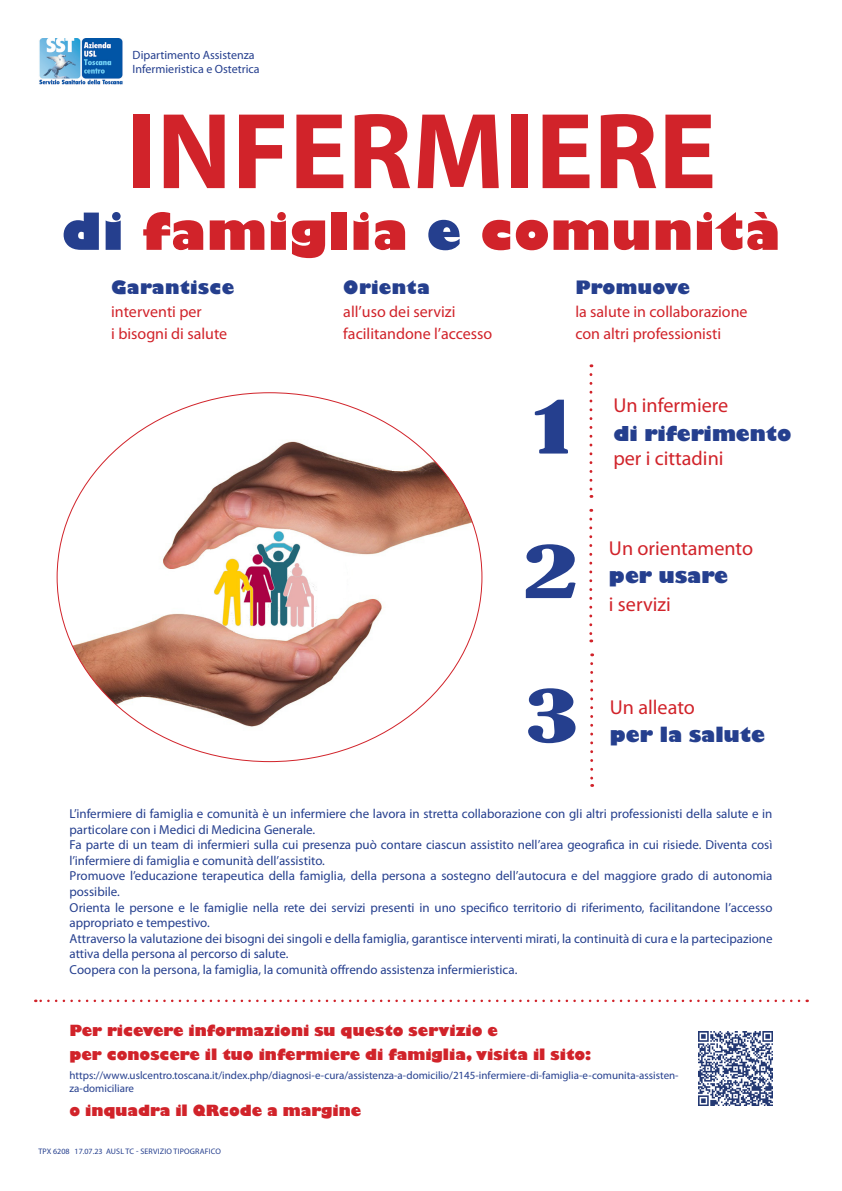
<style>
.page{position:relative;width:842px;height:1191px;background:#fff}
.page>*{position:absolute;margin:0;border:0;box-sizing:border-box;transform-origin:0 0}
.t1{font:700 109px "Myriad Pro";color:#d1232a}
.t2{font:condensed 68px "Bernard";color:#253f8e;scale:1.62 1}
.t3{font:800 50px "Gill Sans";letter-spacing:.02em;color:#d1232a}
.t4{font:20.2px "Myriad Pro";color:#d1232a}
.t5{font:800 20px "Gill Sans";color:#253f8e}
.t6{font:800 18px "Gill Sans";letter-spacing:.02em;color:#253f8e}
.t7{font:16px "Myriad Pro";color:#d1232a}
.t8{font:800 15px "Gill Sans";color:#d1232a}
.t9{font:13px/15.6px "Myriad Pro";color:#253f8e}
.t10{font:12px "Myriad Pro";color:#253f8e}
.t11{font:11px/13.2px "Myriad Pro";color:#253f8e}
.t12{font:8px "Myriad Pro";letter-spacing:.02em;color:#253f8e}
.s1{color:#253f8e}
</style>
<div class="page">
<svg style="left:35px;top:999px;width:764px;height:3px"></svg>
<img style="left:699px;top:1031px;width:73px;height:74px">
<img style="left:39px;top:38px;width:84px;height:47px">
<img style="left:57px;top:433px;width:425px;height:301px">
<svg style="left:589px;top:519px;width:3px;height:123px"></svg>
<svg style="left:590px;top:663px;width:3px;height:124px"></svg>
<svg style="left:589px;top:374px;width:3px;height:124px"></svg>
<p class="t10" style="left:133px;top:47px;width:124px">Dipartimento Assistenza</p>
<p class="t10" style="left:133px;top:62px;width:129px">Infermieristica e Ostetrica</p>
<p class="t1" style="left:126px;top:80px;width:592px">INFERMIERE</p>
<p class="t3" style="left:62px;top:200px;width:720px"><span class="s1">di</span> famiglia <span class="s1">e</span> comunità</p>
<p class="t6" style="left:111px;top:276px;width:125px">Garantisce</p>
<p class="t7" style="left:111px;top:301px;width:92px">interventi per</p>
<p class="t7" style="left:111px;top:324px;width:117px">i bisogni di salute</p>
<p class="t6" style="left:343px;top:276px;width:88px">Orienta</p>
<p class="t7" style="left:343px;top:301px;width:114px">all’uso dei servizi</p>
<p class="t7" style="left:343px;top:324px;width:151px">facilitandone l’accesso</p>
<p class="t6" style="left:575px;top:276px;width:116px">Promuove</p>
<p class="t7" style="left:575px;top:301px;width:174px">la salute in collaborazione</p>
<p class="t7" style="left:575px;top:324px;width:147px">con altri professionisti</p>
<p class="t2" style="left:533px;top:388px;width:27px">1</p>
<p class="t2" style="left:523px;top:532px;width:35px">2</p>
<p class="t2" style="left:524px;top:677px;width:35px">3</p>
<p class="t4" style="left:613px;top:393px;width:116px">Un infermiere</p>
<p class="t5" style="left:613px;top:421px;width:180px">di riferimento</p>
<p class="t4" style="left:613px;top:446px;width:112px">per i cittadini</p>
<p class="t4" style="left:609px;top:535px;width:146px">Un orientamento</p>
<p class="t5" style="left:609px;top:563px;width:121px">per usare</p>
<p class="t4" style="left:609px;top:592px;width:63px">i servizi</p>
<p class="t4" style="left:610px;top:694px;width:87px">Un alleato</p>
<p class="t5" style="left:610px;top:722px;width:157px">per la salute</p>
<p class="t9" style="left:69px;top:805px;width:704px">L’infermiere di famiglia e comunità è un infermiere che lavora in stretta collaborazione con gli altri professionisti della salute e in particolare con i Medici di Medicina Generale.</p>
<p class="t9" style="left:69px;top:836px;width:704px">Fa parte di un team di infermieri sulla cui presenza può contare ciascun assistito nell’area geografica in cui risiede. Diventa così l’infermiere di famiglia e comunità dell’assistito.</p>
<p class="t9" style="left:69px;top:868px;width:705px">Promuove l’educazione terapeutica della famiglia, della persona a sostegno dell’autocura e del maggiore grado di autonomia possibile.</p>
<p class="t9" style="left:69px;top:899px;width:704px">Orienta le persone e le famiglie nella rete dei servizi presenti in uno specifico territorio di riferimento, facilitandone l’accesso appropriato e tempestivo.</p>
<p class="t9" style="left:69px;top:930px;width:705px">Attraverso la valutazione dei bisogni dei singoli e della famiglia, garantisce interventi mirati, la continuità di cura e la partecipazione attiva della persona al percorso di salute.</p>
<p class="t9" style="left:70px;top:961px;width:449px">Coopera con la persona, la famiglia, la comunità offrendo assistenza infermieristica.</p>
<p class="t8" style="left:69px;top:1021px;width:430px">Per ricevere informazioni su questo servizio e</p>
<p class="t8" style="left:69px;top:1045px;width:523px">per conoscere il tuo infermiere di famiglia, visita il sito:</p>
<p class="t11" style="left:69px;top:1068px;width:611px">https://www.uslcentro.toscana.it/index.php/diagnosi-e-cura/assistenza-a-domicilio/2145-infermiere-di-famiglia-e-comunita-assisten&shy;za-domiciliare</p>
<p class="t8" style="left:69px;top:1100px;width:293px">o inquadra il QRcode a margine</p>
<p class="t12" style="left:38px;top:1146px;width:184px">TPX 6208 17.07.23 AUSL TC - SERVIZIO TIPOGRAFICO</p>
</div>
